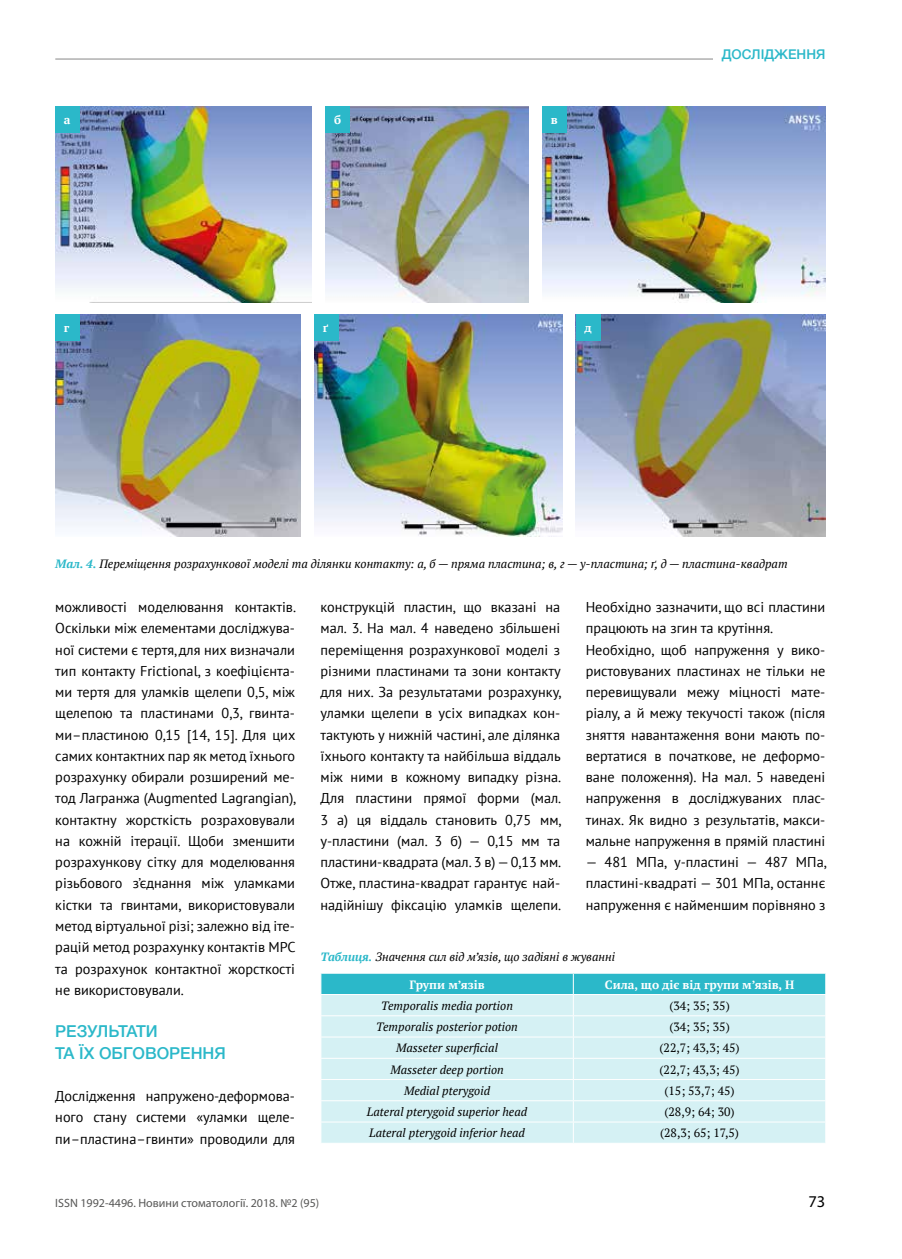
<style>
.page{position:relative;width:902px;height:1259px;background:#fff}
.page>*{position:absolute;margin:0;border:0;box-sizing:border-box;transform-origin:0 0}
.t1{font:500 16.5px/21.3px "Helvetica Neue LTW1 G";color:#2bb8c9}
.t2{font:16.5px "Myriad Pro";color:#000}
.t3{font:14.25px/21.3px "PT Sans";color:#000;text-align:justify}
.t4{font:500 13.5px "Helvetica Neue LTW1 G";color:#2bb8c9}
.t5{font:italic 12px "PT Serif";color:#000}
.t6{font:12px "PT Serif";color:#000}
.t7{font:12px "Myriad Pro";color:#575756}
.t8{font:700 12px "PT Serif";color:#fff}
.s1{font-weight:700;color:#2bb8c9}
</style>
<div class="page">
<hr style="left:55px;top:59px;width:770px;height:1px;background:#878787">
<div style="left:713px;top:40px;width:112px;height:27px;background:#fff"></div>
<svg style="left:321px;top:973px;width:505px;height:170px;background:#c2eaef"></svg>
<img style="left:55px;top:106px;width:257px;height:196px">
<img style="left:325px;top:106px;width:203px;height:196px">
<img style="left:542px;top:106px;width:283px;height:196px">
<img style="left:55px;top:314px;width:245px;height:222px">
<img style="left:314px;top:314px;width:248px;height:222px">
<img style="left:576px;top:314px;width:249px;height:222px">
<div style="left:55px;top:106px;width:25px;height:27px;background:#2bb8c9"></div>
<div style="left:55px;top:314px;width:25px;height:26px;background:#2bb8c9"></div>
<div style="left:314px;top:314px;width:24px;height:26px;background:#2bb8c9"></div>
<div style="left:576px;top:314px;width:24px;height:26px;background:#2bb8c9"></div>
<div style="left:325px;top:106px;width:25px;height:27px;background:#2bb8c9"></div>
<div style="left:542px;top:106px;width:24px;height:27px;background:#2bb8c9"></div>
<p class="t8" style="left:64px;top:112px;width:8px">а</p>
<p class="t8" style="left:334px;top:112px;width:9px">б</p>
<p class="t8" style="left:550px;top:112px;width:8px">в</p>
<p class="t8" style="left:64px;top:320px;width:7px">г</p>
<p class="t8" style="left:323px;top:320px;width:7px">ґ</p>
<p class="t8" style="left:584px;top:320px;width:9px">д</p>
<p class="t4" style="left:721px;top:46px;width:105px">ДОСЛІДЖЕННЯ</p>
<p class="t5" style="left:55px;top:556px;width:733px"><span class="s1">Мал. 4.</span> Переміщення розрахункової моделі та ділянки контакту: а, б — пряма пластина; в, г — y-пластина; ґ, д — пластина-квадрат</p>
<p class="t3" style="left:55px;top:596px;width:242px">можливості моделювання контактів.<br>Оскільки між елементами досліджува&shy;ної системи є тертя, для них визначали тип контакту Frictional, з коефіцієнта&shy;ми тертя для уламків щелепи 0,5, між щелепою та пластинами 0,3, гвинта&shy;ми–пластиною 0,15 [14, 15]. Для цих самих контактних пар як метод їхнього розрахунку обирали розширений ме&shy;тод Лагранжа (Augmented Lagrangian), контактну жорсткість розраховували на кожній ітерації. Щоби зменшити розрахункову сітку для моделювання різьбового з’єднання між уламками кістки та гвинтами, використовували метод віртуальної різі; залежно від іте&shy;рацій метод розрахунку контактів MPC та розрахунок контактної жорсткості не використовували.</p>
<p class="t1" style="left:55px;top:1020px;width:172px">РЕЗУЛЬТАТИ<br>ТА ЇХ ОБГОВОРЕННЯ</p>
<p class="t3" style="left:55px;top:1085px;width:241px">Дослідження напружено-деформова&shy;ного стану системи «уламки щеле&shy;пи–пластина–гвинти» проводили для</p>
<p class="t3" style="left:320px;top:596px;width:242px">конструкцій пластин, що вказані на мал. 3. На мал. 4 наведено збільшені переміщення розрахункової моделі з різними пластинами та зони контакту для них. За результатами розрахунку, уламки щелепи в усіх випадках кон&shy;тактують у нижній частині, але ділянка їхнього контакту та найбільша віддаль між ними в кожному випадку різна.<br>Для пластини прямої форми (мал.<br>3 а) ця віддаль становить 0,75 мм, y-пластини (мал. 3 б) — 0,15 мм та пластини-квадрата (мал. 3 в) — 0,13 мм.<br>Отже, пластина-квадрат гарантує най&shy;надійнішу фіксацію уламків щелепи.</p>
<p class="t3" style="left:585px;top:596px;width:241px;text-align:left">Необхідно зазначити, що всі пластини працюють на згин та крутіння.<br>Необхідно, щоб напруження у вико&shy;ристовуваних пластинах не тільки не перевищували межу міцності мате&shy;ріалу, а й межу текучості також (після зняття навантаження вони мають по&shy;вертатися в початкове, не деформо&shy;ване положення). На мал. 5 наведені напруження в досліджуваних плас&shy;тинах. Як видно з результатів, макси&shy;мальне напруження в прямій пластині</p>
<p class="t3" style="left:585px;top:851px;width:242px">— 481 МПа, у-пластині — 487 МПа, пластині-квадраті — 301 МПа, останнє напруження є найменшим порівняно з</p>
<p class="t5" style="left:320px;top:948px;width:296px"><span class="s1">Таблиця.</span> Значення сил від м’язів, що задіяні в жуванні</p>
<p class="t8" style="left:409px;top:976px;width:76px">Групи м’язів</p>
<p class="t8" style="left:604px;top:976px;width:191px">Сила, що діє від групи м’язів, Н</p>
<p class="t5" style="left:381px;top:998px;width:133px">Temporalis media portion</p>
<p class="t6" style="left:669px;top:997px;width:62px">(34; 35; 35)</p>
<p class="t5" style="left:376px;top:1019px;width:143px">Temporalis posterior potion</p>
<p class="t6" style="left:669px;top:1019px;width:62px">(34; 35; 35)</p>
<p class="t5" style="left:396px;top:1040px;width:103px">Masseter superficial</p>
<p class="t6" style="left:659px;top:1040px;width:81px">(22,7; 43,3; 45)</p>
<p class="t5" style="left:390px;top:1061px;width:115px">Masseter deep portion</p>
<p class="t6" style="left:659px;top:1061px;width:81px">(22,7; 43,3; 45)</p>
<p class="t5" style="left:404px;top:1083px;width:87px">Medial pterygoid</p>
<p class="t6" style="left:664px;top:1082px;width:72px">(15; 53,7; 45)</p>
<p class="t5" style="left:367px;top:1104px;width:162px">Lateral pterygoid superior head</p>
<p class="t6" style="left:664px;top:1104px;width:72px">(28,9; 64; 30)</p>
<p class="t5" style="left:369px;top:1125px;width:157px">Lateral pterygoid inferior head</p>
<p class="t6" style="left:660px;top:1125px;width:80px">(28,3; 65; 17,5)</p>
<p class="t7" style="left:55px;top:1196px;width:265px">ISSN 1992-4496. Новини стоматології. 2018. №2 (95)</p>
<p class="t2" style="left:808px;top:1191px;width:18px">73</p>
</div>
